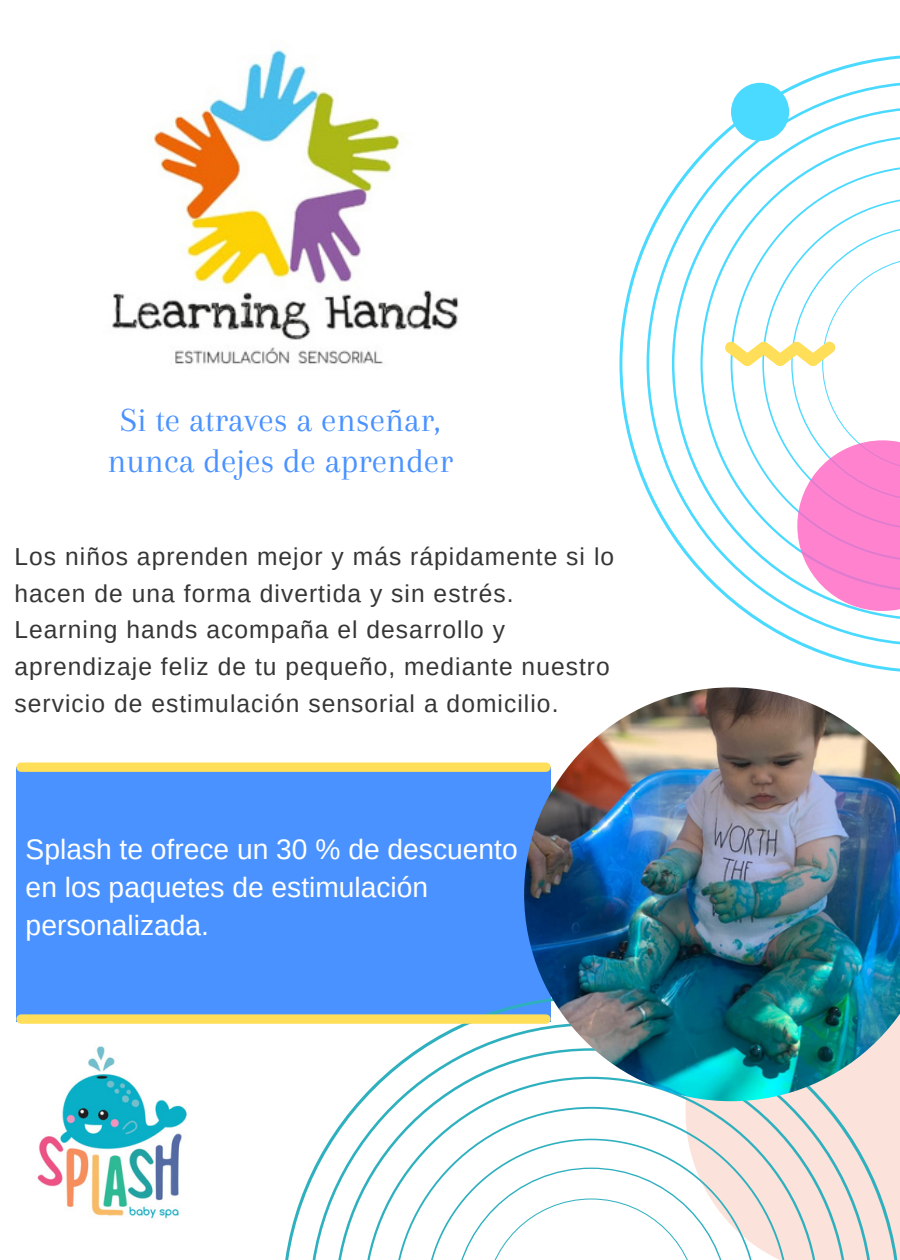
<style>
.page{position:relative;width:900px;height:1260px;background:#fff}
.page>*{position:absolute;margin:0;border:0;box-sizing:border-box;transform-origin:0 0}
.t1{font:35px/41.2px "Arapey";color:#4a92ff;text-align:center}
.t2{font:28.25px/37.5px "Arimo";color:#fff}
.t3{font:24.5px/36.8px "Arimo";letter-spacing:.045em;color:#363636}
</style>
<div class="page">
<svg style="left:619px;top:55px;width:281px;height:617px"></svg>
<svg style="left:647px;top:81px;width:253px;height:565px"></svg>
<div style="left:16px;top:767px;width:535px;height:255px;background:#4a92ff"></div>
<svg style="left:285px;top:1003px;width:615px;height:257px"></svg>
<svg style="left:309px;top:1024px;width:565px;height:236px"></svg>
<svg style="left:725px;top:226px;width:175px;height:385px"></svg>
<div style="left:731px;top:83px;width:58px;height:58px;background:#4ad9ff;border-radius:50%"></div>
<div style="left:21px;top:763px;width:525px;height:9px;background:#ffde59"></div>
<div style="left:21px;top:1014px;width:525px;height:10px;background:#ffde59"></div>
<img style="left:37px;top:1046px;width:150px;height:173px">
<img style="left:112px;top:49px;width:347px;height:316px">
<img style="left:524px;top:687px;width:376px;height:414px">
<h1 class="t1" style="left:108px;top:399px;width:347px">Si te atraves a enseñar, nunca dejes de aprender</h1>
<p class="t3" style="left:14px;top:538px;width:601px">Los niños aprenden mejor y más rápidamente si lo hacen de una forma divertida y sin estrés.<br>Learning hands acompaña el desarrollo y aprendizaje feliz de tu pequeño, mediante nuestro servicio de estimulación sensorial a domicilio.</p>
<p class="t2" style="left:26px;top:831px;width:494px">Splash te ofrece un 30 % de descuento en los paquetes de estimulación personalizada.</p>
</div>
